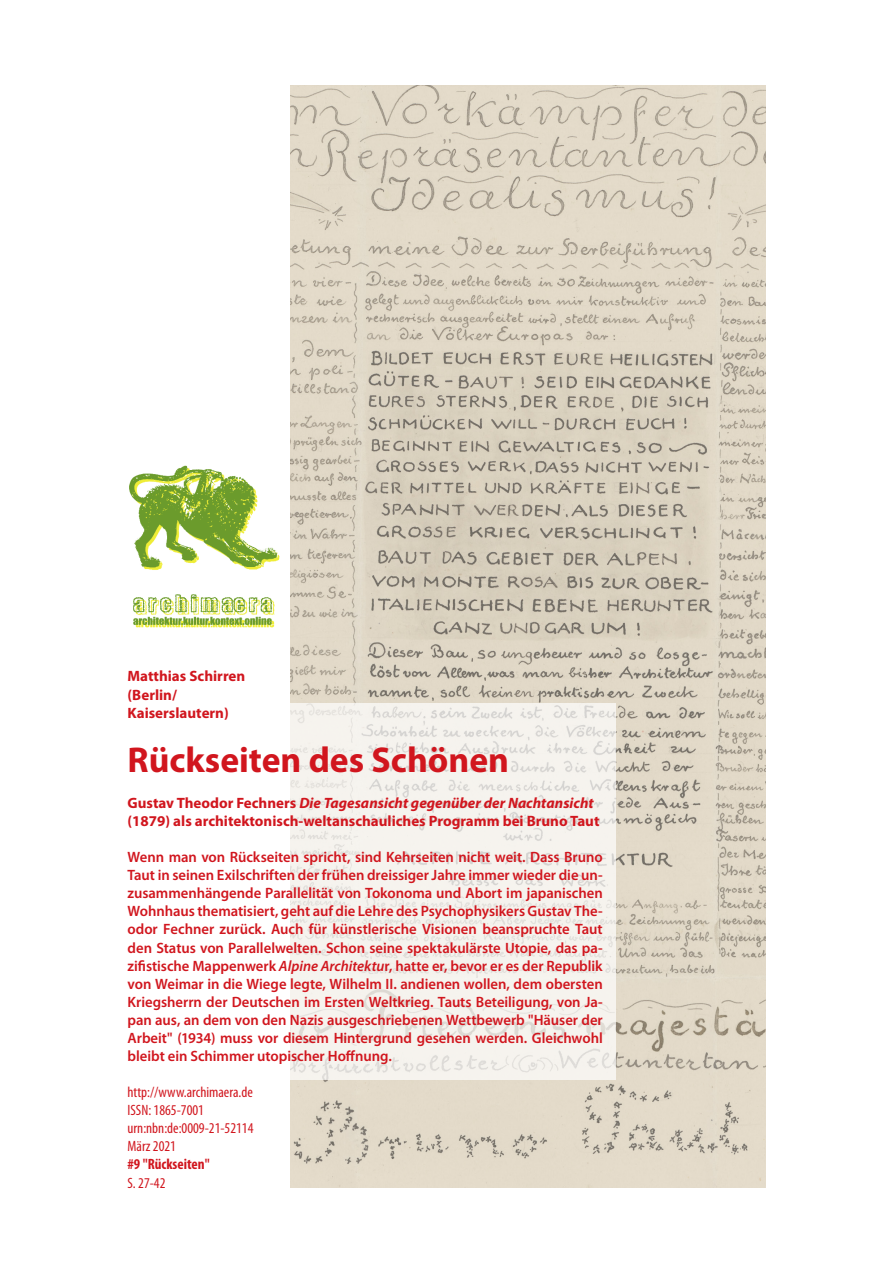
<style>
.page{position:relative;width:893px;height:1263px;background:#fff}
.page>*{position:absolute;margin:0;border:0;box-sizing:border-box;transform-origin:0 0}
.t1{font:700 36px "Myriad Pro";color:#d1161e}
.t2{font:600 15px/18px "Myriad Pro";color:#d1161e;text-align:justify}
.t3{font:700 15px/18px "Myriad Pro";color:#d1161e}
.t4{font:condensed 15px/18px "Myriad Pro";color:#d1161e}
.t5{font:700 condensed 15px "Myriad Pro";color:#d1161e}
.s1{font-style:italic}
</style>
<div class="page">
<img style="left:290px;top:85px;width:475px;height:1102px">
<img style="left:129px;top:465px;width:151px;height:163px">
<svg style="left:290px;top:703px;width:325px;height:376px;fill:#f5f3ee"></svg>
<p class="t3" style="left:128px;top:668px;width:119px">Matthias Schirren (Berlin/<br>Kaiserslautern)</p>
<h1 class="t1" style="left:128px;top:739px;width:383px">Rückseiten des Schönen</h1>
<p class="t3" style="left:128px;top:794px;width:473px">Gustav Theodor Fechners <span class="s1">Die Tagesansicht gegenüber der Nachtansicht </span>(1879) als architektonisch-weltanschauliches Programm bei Bruno Taut</p>
<p class="t2" style="left:128px;top:848px;width:477px">Wenn man von Rückseiten spricht, sind Kehrseiten nicht weit. Dass Bruno Taut in seinen Exilschriften der frühen dreissiger Jahre immer wieder die un&shy;zusammenhängende Parallelität von Tokonoma und Abort im japanischen Wohnhaus thematisiert, geht auf die Lehre des Psychophysikers Gustav The&shy;odor Fechner zurück. Auch für künstlerische Visionen beanspruchte Taut den Status von Parallelwelten. Schon seine spektakulärste Utopie, das pa&shy;zifistische Mappenwerk <span class="s1">Alpine Architektu</span>r, hatte er, bevor er es der Republik von Weimar in die Wiege legte, Wilhelm II. andienen wollen, dem obersten Kriegsherrn der Deutschen im Ersten Weltkrieg. Tauts Beteiligung, von Ja&shy;pan aus, an dem von den Nazis ausgeschriebenen Wettbewerb "Häuser der Arbeit" (1934) muss vor diesem Hintergrund gesehen werden. Gleichwohl bleibt ein Schimmer utopischer Hoffnung.</p>
<p class="t4" style="left:128px;top:1083px;width:127px">http://www.archimaera.de<br>ISSN: 1865-7001 urn:nbn:de:0009-21-52114<br>März 2021</p>
<p class="t5" style="left:128px;top:1155px;width:84px">#9 "Rückseiten"</p>
<p class="t4" style="left:128px;top:1173px;width:39px">S. 27-42</p>
</div>
